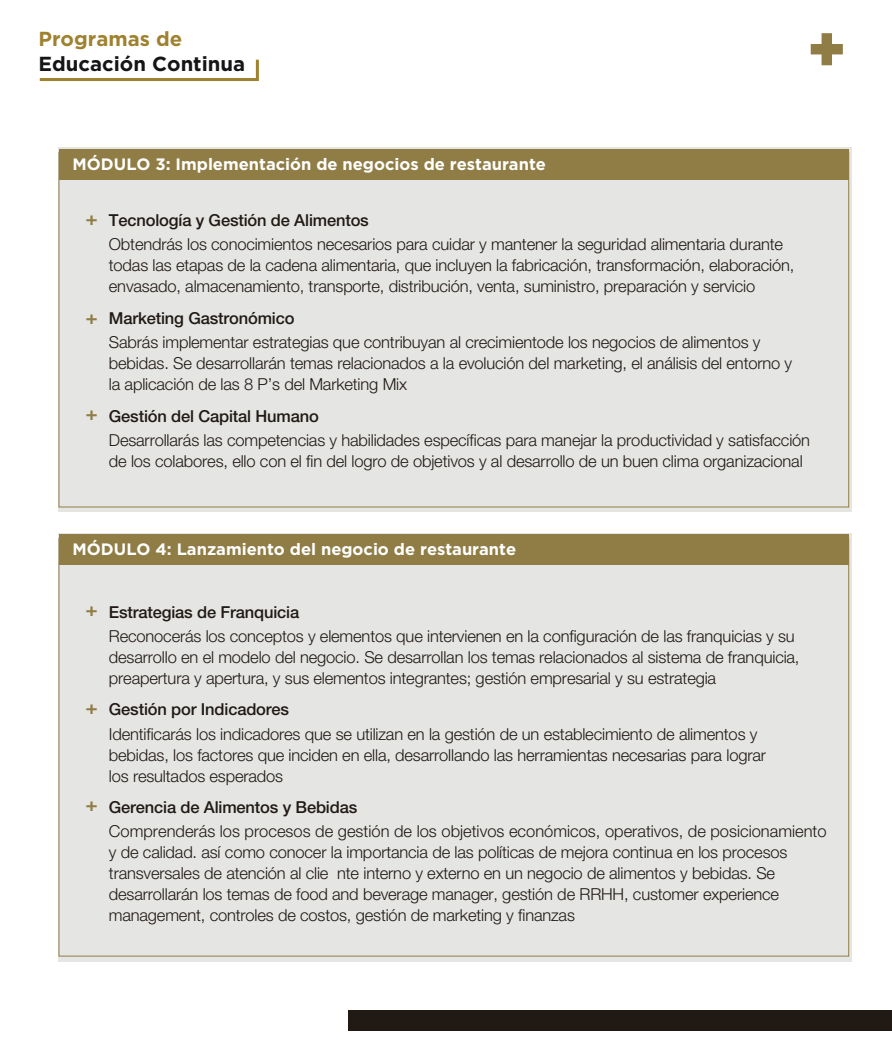
<style>
.page{position:relative;width:892px;height:1063px;background:#fff}
.page>*{position:absolute;margin:0;border:0;box-sizing:border-box;transform-origin:0 0}
.t1{font:700 20.25px "Gotham";color:#151518}
.t2{font:700 20.25px "Gotham";color:#9f822f}
.t3{font:700 18.9px "Helvetica Neue LT Std";color:#907d45;scale:1.09 1}
.t4{font:300 16.5px/21px "Helvetica Neue LT Std";letter-spacing:-.01em;color:#201914}
.t5{font:500 16.5px "Helvetica Neue LT Std";letter-spacing:-.01em;color:#201914}
.t6{font:700 16.5px "Gotham";color:#fff}
</style>
<div class="page">
<svg style="left:811px;top:33px;width:32px;height:32px"></svg>
<svg style="left:39px;top:59px;width:220px;height:22px"></svg>
<div style="left:348px;top:1010px;width:544px;height:21px;background:#201914"></div>
<div style="left:58px;top:148px;width:793px;height:364px;background:#e5e5e4"></div>
<div style="left:59px;top:149px;width:790px;height:30px;background:#907d45"></div>
<div style="left:58px;top:533px;width:793px;height:429px;background:#e5e5e4"></div>
<div style="left:59px;top:534px;width:790px;height:31px;background:#907d45"></div>
<p class="t2" style="left:39px;top:27px;width:145px">Programas de</p>
<p class="t1" style="left:39px;top:52px;width:208px">Educación Continua</p>
<p class="t6" style="left:73px;top:154px;width:475px">MÓDULO 3: Implementación de negocios de restaurante</p>
<p class="t3" style="left:86px;top:207px;width:13px">+</p>
<p class="t3" style="left:86px;top:306px;width:13px">+</p>
<p class="t3" style="left:86px;top:402px;width:13px">+</p>
<p class="t5" style="left:109px;top:211px;width:261px">Tecnología y Gestión de Alimentos</p>
<p class="t4" style="left:109px;top:234px;width:687px">Obtendrás los conocimientos necesarios para cuidar y mantener la seguridad alimentaria durante todas las etapas de la cadena alimentaria, que incluyen la fabricación, transformación, elaboración, envasado, almacenamiento, transporte, distribución, venta, suministro, preparación y servicio</p>
<p class="t5" style="left:109px;top:308px;width:187px">Marketing Gastronómico</p>
<p class="t4" style="left:109px;top:331px;width:685px">Sabrás implementar estrategias que contribuyan al crecimientode los negocios de alimentos y bebidas. Se desarrollarán temas relacionados a la evolución del marketing, el análisis del entorno y la aplicación de las 8 P’s del Marketing Mix</p>
<p class="t5" style="left:109px;top:406px;width:211px">Gestión del Capital Humano</p>
<p class="t4" style="left:109px;top:429px;width:702px">Desarrollarás las competencias y habilidades específicas para manejar la productividad y satisfacción de los colabores, ello con el fin del logro de objetivos y al desarrollo de un buen clima organizacional</p>
<p class="t6" style="left:73px;top:540px;width:445px">MÓDULO 4: Lanzamiento del negocio de restaurante</p>
<p class="t3" style="left:86px;top:598px;width:13px">+</p>
<p class="t3" style="left:86px;top:696px;width:13px">+</p>
<p class="t3" style="left:86px;top:793px;width:13px">+</p>
<p class="t5" style="left:109px;top:602px;width:192px">Estrategias de Franquicia</p>
<p class="t4" style="left:109px;top:625px;width:692px">Reconocerás los conceptos y elementos que intervienen en la configuración de las franquicias y su desarrollo en el modelo del negocio. Se desarrollan los temas relacionados al sistema de franquicia, preapertura y apertura, y sus elementos integrantes; gestión empresarial y su estrategia</p>
<p class="t5" style="left:109px;top:700px;width:182px">Gestión por Indicadores</p>
<p class="t4" style="left:109px;top:723px;width:659px">Identificarás los indicadores que se utilizan en la gestión de un establecimiento de alimentos y bebidas, los factores que inciden en ella, desarrollando las herramientas necesarias para lograr los resultados esperados</p>
<p class="t5" style="left:109px;top:797px;width:250px">Gerencia de Alimentos y Bebidas</p>
<p class="t4" style="left:109px;top:820px;width:719px">Comprenderás los procesos de gestión de los objetivos económicos, operativos, de posicionamiento y de calidad. así como conocer la importancia de las políticas de mejora continua en los procesos transversales de atención al clie nte interno y externo en un negocio de alimentos y bebidas. Se desarrollarán los temas de food and beverage manager, gestión de RRHH, customer experience management, controles de costos, gestión de marketing y finanzas</p>
</div>
